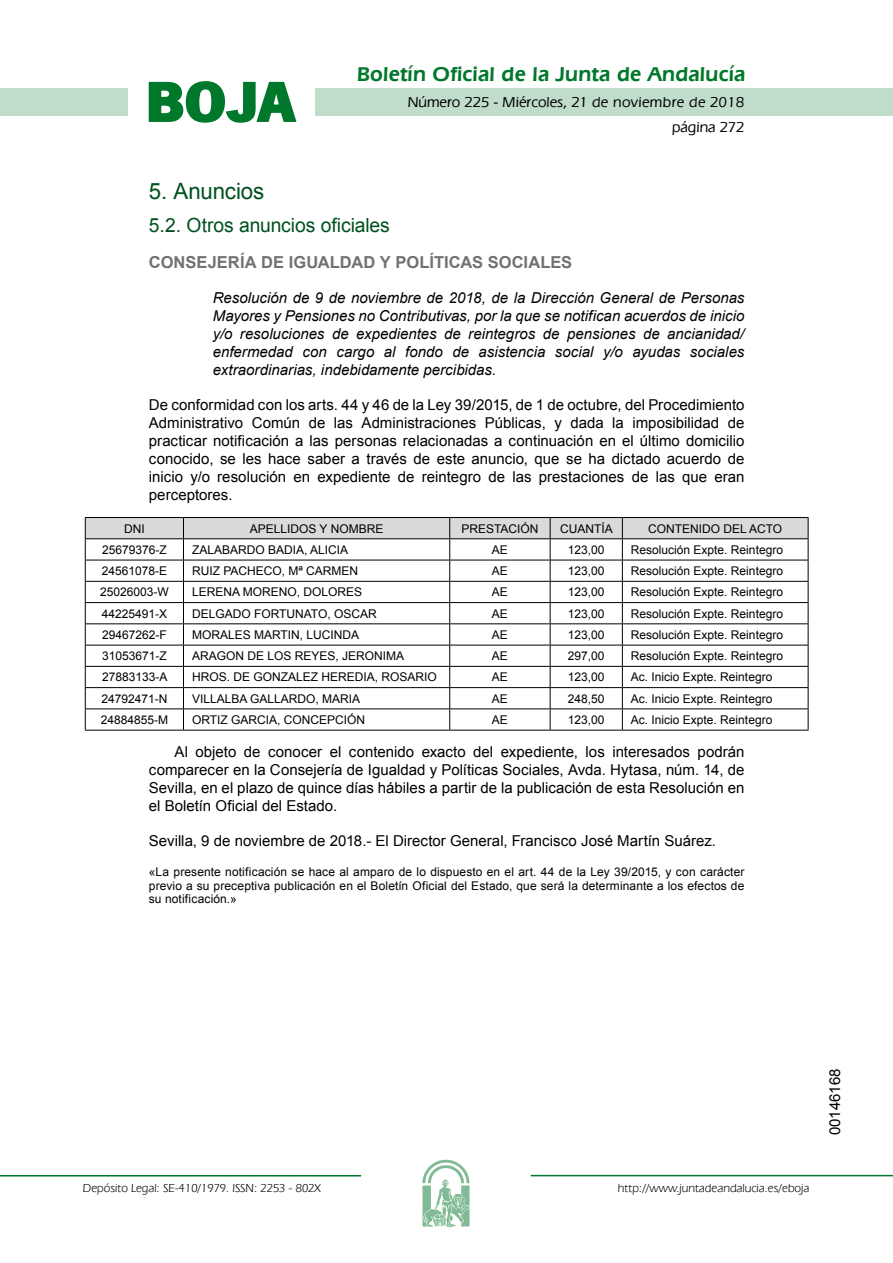
<style>
.page{position:relative;width:893px;height:1263px;background:#fff}
.page>*{position:absolute;margin:0;border:0;box-sizing:border-box;transform-origin:0 0}
.t1{font:700 57.75px "News Got T";color:#00782c;scale:1.14 1}
.t2{font:22.5px "Arial";letter-spacing:-.005em;color:#00501f}
.t3{font:600 21px "Eras IT Cby BT";letter-spacing:.01em;color:#00782c}
.t4{font:19.5px "Arial";letter-spacing:-.005em;color:#00501f}
.t5{font:700 16.5px "Arial";color:#707173}
.t6{font:15px/18px "Arial";color:#000;text-align:justify}
.t7{font:italic 15px/18px "Arial";color:#000;text-align:justify}
.t8{font:500 15px/24.5px "Eras IT Cby BT";color:#000;text-align:right}
.t9{font:12px/13.5px "Arial";color:#000;text-align:justify}
.t10{font:12px "Eras IT Cby BT";color:#000}
</style>
<div class="page">
<div style="left:315px;top:88px;width:577px;height:28px;background:#bfddca"></div>
<div style="left:0;top:88px;width:128px;height:28px;background:#bfddca"></div>
<hr style="left:0;top:1175px;width:361px;height:2px;background:#00782c">
<svg style="left:422px;top:1159px;width:47px;height:68px"></svg>
<hr style="left:531px;top:1175px;width:361px;height:1px;background:#00782c">
<svg style="left:148px;top:81px;width:149px;height:42px"></svg>
<hr style="left:85px;top:517px;width:98px;height:1px;background:#000">
<hr style="left:183px;top:517px;width:266px;height:1px;background:#000">
<hr style="left:449px;top:517px;width:101px;height:1px;background:#000">
<hr style="left:550px;top:517px;width:72px;height:1px;background:#000">
<hr style="left:622px;top:517px;width:186px;height:1px;background:#000">
<svg style="left:85px;top:518px;width:723px;height:212px"></svg>
<hr style="left:85px;top:730px;width:98px;height:1px;background:#000">
<hr style="left:183px;top:730px;width:266px;height:1px;background:#000">
<hr style="left:449px;top:730px;width:101px;height:1px;background:#000">
<hr style="left:550px;top:730px;width:72px;height:1px;background:#000">
<hr style="left:622px;top:730px;width:186px;height:1px;background:#000">
<h1 class="t1" style="left:145px;top:68px;width:133px">BOJA</h1>
<h3 class="t3" style="left:357px;top:62px;width:390px">Boletín Oficial de la Junta de Andalucía</h3>
<p class="t8" style="left:408px;top:90px;width:338px">Número 225 - Miércoles, 21 de noviembre de 2018 página 272</p>
<h2 class="t2" style="left:149px;top:177px;width:117px">5. Anuncios</h2>
<h3 class="t4" style="left:149px;top:212px;width:242px">5.2. Otros anuncios oficiales</h3>
<h3 class="t5" style="left:149px;top:251px;width:425px">CONSEJERÍA DE IGUALDAD Y POLÍTICAS SOCIALES</h3>
<p class="t7" style="left:213px;top:289px;width:533px">Resolución de 9 de noviembre de 2018, de la Dirección General de Personas Mayores y Pensiones no Contributivas, por la que se notifican acuerdos de inicio y/o resoluciones de expedientes de reintegros de pensiones de ancianidad/ enfermedad con cargo al fondo de asistencia social y/o ayudas sociales extraordinarias, indebidamente percibidas.</p>
<p class="t6" style="left:149px;top:396px;width:597px">De conformidad con los arts. 44 y 46 de la Ley 39/2015, de 1 de octubre, del Procedimiento Administrativo Común de las Administraciones Públicas, y dada la imposibilidad de practicar notificación a las personas relacionadas a continuación en el último domicilio conocido, se les hace saber a través de este anuncio, que se ha dictado acuerdo de inicio y/o resolución en expediente de reintegro de las prestaciones de las que eran perceptores.</p>
<p class="t9" style="left:124px;top:522px;width:22px">DNI</p>
<p class="t9" style="left:250px;top:522px;width:135px">APELLIDOS Y NOMBRE</p>
<p class="t9" style="left:461px;top:522px;width:79px">PRESTACIÓN</p>
<p class="t9" style="left:560px;top:522px;width:54px">CUANTÍA</p>
<p class="t9" style="left:648px;top:522px;width:136px">CONTENIDO DEL ACTO</p>
<p class="t9" style="left:102px;top:543px;width:66px">25679376-Z</p>
<p class="t9" style="left:192px;top:543px;width:158px">ZALABARDO BADIA, ALICIA</p>
<p class="t9" style="left:492px;top:543px;width:18px">AE</p>
<p class="t9" style="left:568px;top:543px;width:38px">123,00</p>
<p class="t9" style="left:631px;top:543px;width:154px">Resolución Expte. Reintegro</p>
<p class="t9" style="left:102px;top:564px;width:67px">24561078-E</p>
<p class="t9" style="left:192px;top:564px;width:168px">RUIZ PACHECO, Mª CARMEN</p>
<p class="t9" style="left:492px;top:564px;width:18px">AE</p>
<p class="t9" style="left:568px;top:564px;width:38px">123,00</p>
<p class="t9" style="left:631px;top:564px;width:154px">Resolución Expte. Reintegro</p>
<p class="t9" style="left:100px;top:585px;width:70px">25026003-W</p>
<p class="t9" style="left:192px;top:585px;width:172px">LERENA MORENO, DOLORES</p>
<p class="t9" style="left:492px;top:585px;width:18px">AE</p>
<p class="t9" style="left:568px;top:585px;width:38px">123,00</p>
<p class="t9" style="left:631px;top:585px;width:154px">Resolución Expte. Reintegro</p>
<p class="t9" style="left:102px;top:607px;width:67px">44225491-X</p>
<p class="t9" style="left:192px;top:607px;width:186px">DELGADO FORTUNATO, OSCAR</p>
<p class="t9" style="left:492px;top:607px;width:18px">AE</p>
<p class="t9" style="left:568px;top:607px;width:38px">123,00</p>
<p class="t9" style="left:631px;top:607px;width:154px">Resolución Expte. Reintegro</p>
<p class="t9" style="left:102px;top:628px;width:66px">29467262-F</p>
<p class="t9" style="left:192px;top:628px;width:169px">MORALES MARTIN, LUCINDA</p>
<p class="t9" style="left:492px;top:628px;width:18px">AE</p>
<p class="t9" style="left:568px;top:628px;width:38px">123,00</p>
<p class="t9" style="left:631px;top:628px;width:154px">Resolución Expte. Reintegro</p>
<p class="t9" style="left:102px;top:649px;width:66px">31053671-Z</p>
<p class="t9" style="left:192px;top:649px;width:214px">ARAGON DE LOS REYES, JERONIMA</p>
<p class="t9" style="left:492px;top:649px;width:18px">AE</p>
<p class="t9" style="left:568px;top:649px;width:38px">297,00</p>
<p class="t9" style="left:631px;top:649px;width:154px">Resolución Expte. Reintegro</p>
<p class="t9" style="left:102px;top:671px;width:67px">27883133-A</p>
<p class="t9" style="left:192px;top:671px;width:246px">HROS. DE GONZALEZ HEREDIA, ROSARIO</p>
<p class="t9" style="left:492px;top:671px;width:18px">AE</p>
<p class="t9" style="left:568px;top:671px;width:38px">123,00</p>
<p class="t9" style="left:631px;top:671px;width:143px">Ac. Inicio Expte. Reintegro</p>
<p class="t9" style="left:101px;top:692px;width:68px">24792471-N</p>
<p class="t9" style="left:192px;top:692px;width:170px">VILLALBA GALLARDO, MARIA</p>
<p class="t9" style="left:492px;top:692px;width:18px">AE</p>
<p class="t9" style="left:568px;top:692px;width:38px">248,50</p>
<p class="t9" style="left:631px;top:692px;width:143px">Ac. Inicio Expte. Reintegro</p>
<p class="t9" style="left:101px;top:713px;width:69px">24884855-M</p>
<p class="t9" style="left:192px;top:713px;width:175px">ORTIZ GARCIA, CONCEPCIÓN</p>
<p class="t9" style="left:492px;top:713px;width:18px">AE</p>
<p class="t9" style="left:568px;top:713px;width:38px">123,00</p>
<p class="t9" style="left:631px;top:713px;width:143px">Ac. Inicio Expte. Reintegro</p>
<p class="t6" style="left:149px;top:743px;width:597px;text-indent:26px">Al objeto de conocer el contenido exacto del expediente, los interesados podrán comparecer en la Consejería de Igualdad y Políticas Sociales, Avda. Hytasa, núm. 14, de Sevilla, en el plazo de quince días hábiles a partir de la publicación de esta Resolución en el Boletín Oficial del Estado.</p>
<p class="t6" style="left:149px;top:832px;width:568px">Sevilla, 9 de noviembre de 2018.- El Director General, Francisco José Martín Suárez.</p>
<p class="t9" style="left:149px;top:866px;width:597px">«La presente notificación se hace al amparo de lo dispuesto en el art. 44 de la Ley 39/2015, y con carácter previo a su preceptiva publicación en el Boletín Oficial del Estado, que será la determinante a los efectos de su notificación.»</p>
<p class="t10" style="left:83px;top:1181px;width:239px">Depósito Legal: SE-410/1979. ISSN: 2253 - 802X</p>
<p class="t10" style="left:618px;top:1181px;width:193px">http://www.juntadeandalucia.es/eboja</p>
<p class="t6" style="left:826px;top:1135px;width:68px;rotate:-90deg">00146168</p>
</div>
